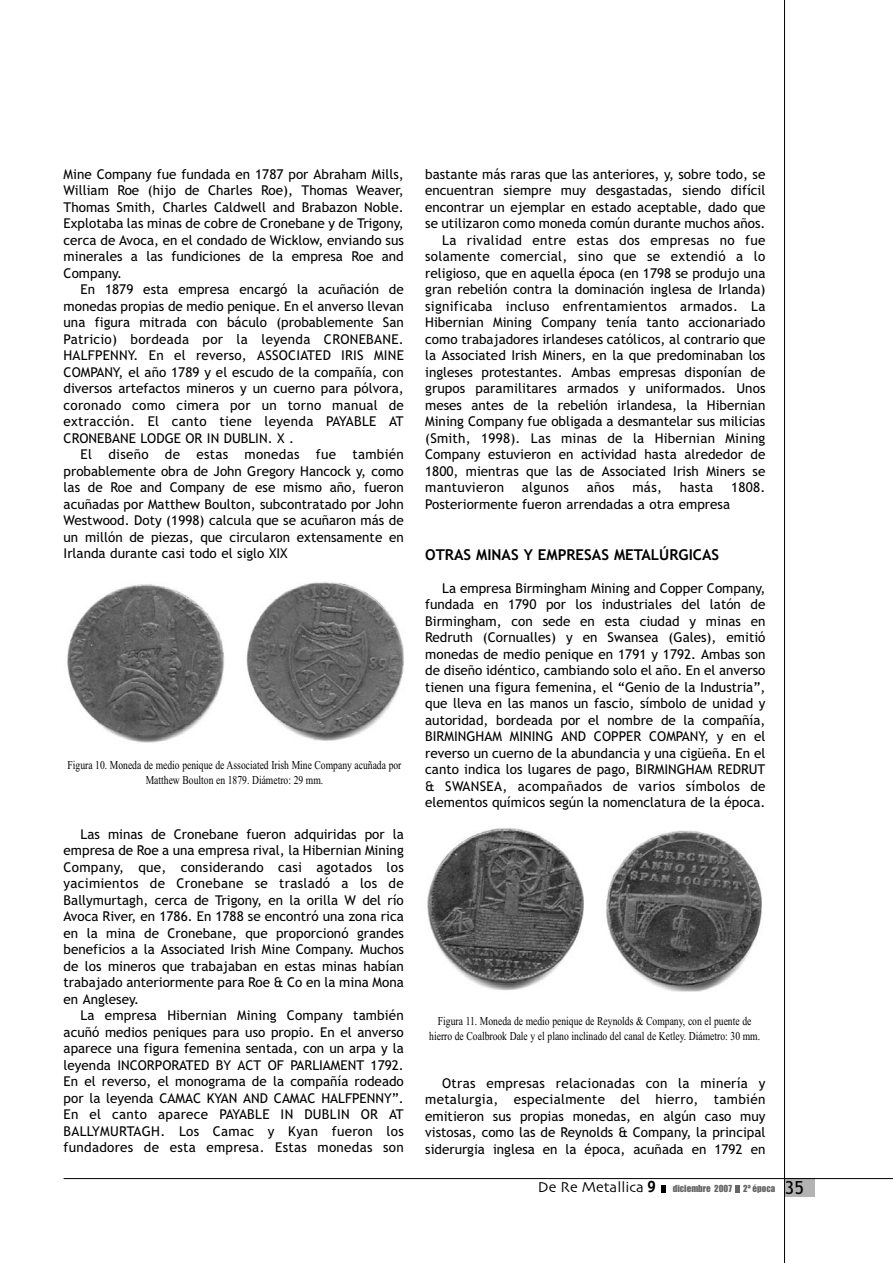
<style>
.page{position:relative;width:893px;height:1263px;background:#fff}
.page>*{position:absolute;margin:0;border:0;box-sizing:border-box;transform-origin:0 0}
.t1{font:700 15px "Trebuchet MS";color:#000}
.t2{font:15px "Skia";color:#000}
.t3{font:13.5px/16.5px "Trebuchet MS";color:#000;text-align:justify}
.t4{font:13.5px "Trebuchet MS";letter-spacing:.02em;color:#000}
.t5{font:12px/15px "Times New Roman";color:#000;text-align:center;scale:.8 1}
.t6{font:9px "Impact";color:#666}
.s1{font-family:"Officina Sans";font-weight:700;font-size:16.5px}
.s2{font-family:"Impact";font-size:9px;color:#666}
.s3{font-family:"Trebuchet MS";font-size:18px;color:#000}
</style>
<div class="page">
<div style="left:784px;top:1179px;width:31px;height:18px;background:#b3b3b3"></div>
<hr style="left:784px;top:0;width:1px;height:1263px;background:#000">
<hr style="left:64px;top:1178px;width:828px;height:1px;background:#000">
<svg style="left:661px;top:1185px;width:5px;height:7px"></svg>
<svg style="left:735px;top:1185px;width:5px;height:7px"></svg>
<img style="left:67px;top:582px;width:337px;height:161px">
<img style="left:427px;top:828px;width:335px;height:164px">
<p class="t3" style="left:64px;top:167px;width:342px">Mine Company fue fundada en 1787 por Abraham Mills, William Roe (hijo de Charles Roe), Thomas Weaver, Thomas Smith, Charles Caldwell and Brabazon Noble.<br>Explotaba las minas de cobre de Cronebane y de Trigony, cerca de Avoca, en el condado de Wicklow, enviando sus minerales a las fundiciones de la empresa Roe and Company.</p>
<p class="t3" style="left:64px;top:282px;width:342px;text-indent:17px">En 1879 esta empresa encargó la acuñación de monedas propias de medio penique. En el anverso llevan una figura mitrada con báculo (probablemente San Patricio) bordeada por la leyenda CRONEBANE.<br>HALFPENNY. En el reverso, ASSOCIATED IRIS MINE COMPANY, el año 1789 y el escudo de la compañía, con diversos artefactos mineros y un cuerno para pólvora, coronado como cimera por un torno manual de extracción. El canto tiene leyenda PAYABLE AT CRONEBANE LODGE OR IN DUBLIN. X .</p>
<p class="t3" style="left:64px;top:447px;width:342px;text-indent:17px">El diseño de estas monedas fue también probablemente obra de John Gregory Hancock y, como las de Roe and Company de ese mismo año, fueron acuñadas por Matthew Boulton, subcontratado por John Westwood. Doty (1998) calcula que se acuñaron más de un millón de piezas, que circularon extensamente en Irlanda durante casi todo el siglo XIX</p>
<p class="t5" style="left:68px;top:758px;width:419px">Figura 10. Moneda de medio penique de Associated Irish Mine Company acuñada por<br>Matthew Boulton en 1879. Diámetro: 29 mm.</p>
<p class="t3" style="left:64px;top:827px;width:342px;text-indent:17px">Las minas de Cronebane fueron adquiridas por la empresa de Roe a una empresa rival, la Hibernian Mining Company, que, considerando casi agotados los yacimientos de Cronebane se trasladó a los de Ballymurtagh, cerca de Trigony, en la orilla W del río Avoca River, en 1786. En 1788 se encontró una zona rica en la mina de Cronebane, que proporcionó grandes beneficios a la Associated Irish Mine Company. Muchos de los mineros que trabajaban en estas minas habían trabajado anteriormente para Roe &amp; Co en la mina Mona en Anglesey.</p>
<p class="t3" style="left:64px;top:1008px;width:342px;text-indent:17px">La empresa Hibernian Mining Company también acuñó medios peniques para uso propio. En el anverso aparece una figura femenina sentada, con un arpa y la leyenda INCORPORATED BY ACT OF PARLIAMENT 1792.<br>En el reverso, el monograma de la compañía rodeado por la leyenda CAMAC KYAN AND CAMAC HALFPENNY”.<br>En el canto aparece PAYABLE IN DUBLIN OR AT BALLYMURTAGH. Los Camac y Kyan fueron los fundadores de esta empresa. Estas monedas son</p>
<p class="t3" style="left:425px;top:167px;width:342px">bastante más raras que las anteriores, y, sobre todo, se</p>
<p class="t3" style="left:425px;top:183px;width:342px">encuentran siempre muy desgastadas, siendo difícil</p>
<p class="t3" style="left:425px;top:200px;width:342px">encontrar un ejemplar en estado aceptable, dado que</p>
<p class="t3" style="left:425px;top:216px;width:342px">se utilizaron como moneda común durante muchos años.</p>
<p class="t4" style="left:442px;top:235px;width:325px">La rivalidad entre estas dos empresas no fue</p>
<p class="t4" style="left:425px;top:251px;width:342px">solamente comercial, sino que se extendió a lo</p>
<p class="t3" style="left:425px;top:266px;width:342px">religioso, que en aquella época (en 1798 se produjo una</p>
<p class="t3" style="left:425px;top:282px;width:342px">gran rebelión contra la dominación inglesa de Irlanda)</p>
<p class="t4" style="left:425px;top:301px;width:342px">significaba incluso enfrentamientos armados. La</p>
<p class="t3" style="left:425px;top:315px;width:342px">Hibernian Mining Company tenía tanto accionariado</p>
<p class="t3" style="left:425px;top:332px;width:342px">como trabajadores irlandeses católicos, al contrario que</p>
<p class="t3" style="left:425px;top:348px;width:342px">la Associated Irish Miners, en la que predominaban los</p>
<p class="t3" style="left:425px;top:365px;width:342px">ingleses protestantes. Ambas empresas disponían de</p>
<p class="t3" style="left:425px;top:381px;width:342px">grupos paramilitares armados y uniformados. Unos</p>
<p class="t3" style="left:425px;top:398px;width:342px">meses antes de la rebelión irlandesa, la Hibernian</p>
<p class="t3" style="left:425px;top:414px;width:342px">Mining Company fue obligada a desmantelar sus milicias</p>
<p class="t3" style="left:425px;top:431px;width:342px">(Smith, 1998). Las minas de la Hibernian Mining</p>
<p class="t3" style="left:425px;top:447px;width:342px">Company estuvieron en actividad hasta alrededor de</p>
<p class="t3" style="left:425px;top:464px;width:342px">1800, mientras que las de Associated Irish Miners se</p>
<p class="t4" style="left:425px;top:482px;width:80px">mantuvieron</p>
<p class="t4" style="left:522px;top:482px;width:48px">algunos</p>
<p class="t3" style="left:586px;top:480px;width:30px">años</p>
<p class="t3" style="left:632px;top:480px;width:31px">más,</p>
<p class="t3" style="left:679px;top:480px;width:35px">hasta</p>
<p class="t3" style="left:731px;top:480px;width:36px">1808.</p>
<p class="t3" style="left:425px;top:497px;width:306px">Posteriormente fueron arrendadas a otra empresa</p>
<p class="t1" style="left:425px;top:548px;width:295px">OTRAS MINAS Y EMPRESAS METALÚRGICAS</p>
<p class="t3" style="left:425px;top:581px;width:342px;text-indent:17px">La empresa Birmingham Mining and Copper Company, fundada en 1790 por los industriales del latón de Birmingham, con sede en esta ciudad y minas en Redruth (Cornualles) y en Swansea (Gales), emitió monedas de medio penique en 1791 y 1792. Ambas son de diseño idéntico, cambiando solo el año. En el anverso tienen una figura femenina, el “Genio de la Industria”, que lleva en las manos un fascio, símbolo de unidad y autoridad, bordeada por el nombre de la compañía, BIRMINGHAM MINING AND COPPER COMPANY, y en el reverso un cuerno de la abundancia y una cigüeña. En el canto indica los lugares de pago, BIRMINGHAM REDRUT &amp; SWANSEA, acompañados de varios símbolos de elementos químicos según la nomenclatura de la época.</p>
<p class="t5" style="left:429px;top:1014px;width:415px">Figura 11. Moneda de medio penique de Reynolds &amp; Company, con el puente de hierro de Coalbrook Dale y el plano inclinado del canal de Ketley. Diámetro: 30 mm.</p>
<p class="t3" style="left:425px;top:1076px;width:342px;text-indent:17px">Otras empresas relacionadas con la minería y metalurgia, especialmente del hierro, también emitieron sus propias monedas, en algún caso muy vistosas, como las de Reynolds &amp; Company, la principal siderurgia inglesa en la época, acuñada en 1792 en</p>
<p class="t2" style="left:538px;top:1181px;width:196px">De Re Metallica <span class="s1">9</span> <span class="s2">diciembre 2007</span></p>
<p class="t6" style="left:743px;top:1186px;width:62px">2ª época <span class="s3">35</span></p>
</div>
